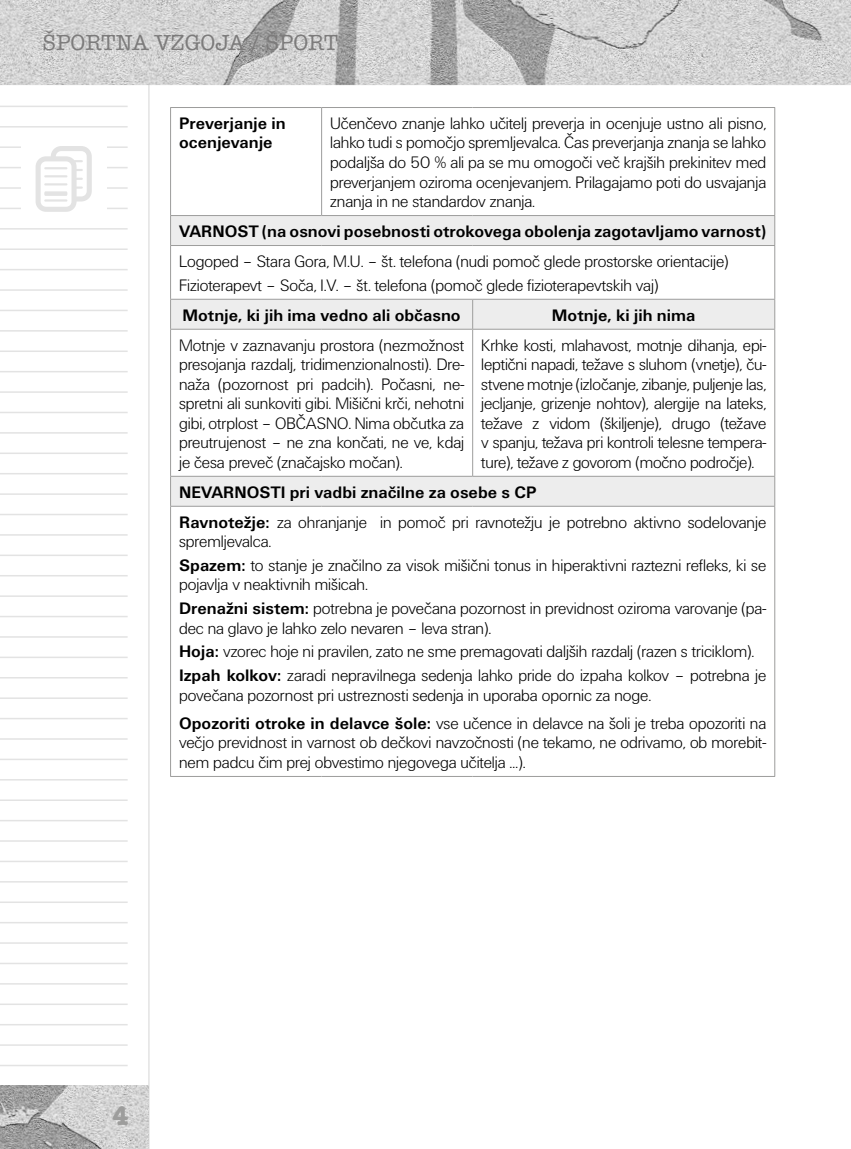
<style>
.page{position:relative;width:851px;height:1149px;background:#fff}
.page>*{position:absolute;margin:0;border:0;box-sizing:border-box;transform-origin:0 0}
.t1{font:700 27px "American Typ Itc DEE";color:#9d9d9c}
.t2{font:500 22.5px "American Typ Itc DEE";color:#7c7b7b}
.t3{font:17.25px/19.5px "Unitus DEE Ligh";color:#000}
.t4{font:700 17.25px/19.5px "Unitus TEE";color:#000}
.s1{font-family:"Unitus TEE";font-weight:700}
</style>
<div class="page">
<svg style="left:0;top:85px;width:150px;height:1063px"></svg>
<img style="left:0;top:1084px;width:149px;height:64px">
<hr style="left:0;top:106px;width:128px;height:1px;background:#e3e3e3">
<hr style="left:0;top:126px;width:128px;height:1px;background:#e3e3e3">
<hr style="left:0;top:146px;width:128px;height:2px;background:#e3e3e3">
<hr style="left:0;top:167px;width:128px;height:1px;background:#e3e3e3">
<hr style="left:0;top:187px;width:128px;height:2px;background:#e3e3e3">
<hr style="left:0;top:207px;width:128px;height:2px;background:#e3e3e3">
<hr style="left:0;top:228px;width:128px;height:1px;background:#e3e3e3">
<hr style="left:0;top:248px;width:128px;height:2px;background:#e3e3e3">
<hr style="left:0;top:269px;width:128px;height:1px;background:#e3e3e3">
<hr style="left:0;top:289px;width:128px;height:2px;background:#e3e3e3">
<hr style="left:0;top:309px;width:128px;height:2px;background:#e3e3e3">
<hr style="left:0;top:330px;width:128px;height:1px;background:#e3e3e3">
<hr style="left:0;top:350px;width:128px;height:2px;background:#e3e3e3">
<hr style="left:0;top:371px;width:128px;height:1px;background:#e3e3e3">
<hr style="left:0;top:391px;width:128px;height:2px;background:#e3e3e3">
<hr style="left:0;top:411px;width:128px;height:2px;background:#e3e3e3">
<hr style="left:0;top:432px;width:128px;height:1px;background:#e3e3e3">
<hr style="left:0;top:452px;width:128px;height:2px;background:#e3e3e3">
<hr style="left:0;top:473px;width:128px;height:1px;background:#e3e3e3">
<hr style="left:0;top:493px;width:128px;height:1px;background:#e3e3e3">
<hr style="left:0;top:513px;width:128px;height:2px;background:#e3e3e3">
<hr style="left:0;top:534px;width:128px;height:1px;background:#e3e3e3">
<hr style="left:0;top:554px;width:128px;height:2px;background:#e3e3e3">
<hr style="left:0;top:575px;width:128px;height:1px;background:#e3e3e3">
<hr style="left:0;top:595px;width:128px;height:1px;background:#e3e3e3">
<hr style="left:0;top:615px;width:128px;height:2px;background:#e3e3e3">
<hr style="left:0;top:636px;width:128px;height:1px;background:#e3e3e3">
<hr style="left:0;top:656px;width:128px;height:2px;background:#e3e3e3">
<hr style="left:0;top:676px;width:128px;height:2px;background:#e3e3e3">
<hr style="left:0;top:697px;width:128px;height:1px;background:#e3e3e3">
<hr style="left:0;top:717px;width:128px;height:2px;background:#e3e3e3">
<hr style="left:0;top:738px;width:128px;height:1px;background:#e3e3e3">
<hr style="left:0;top:758px;width:128px;height:2px;background:#e3e3e3">
<hr style="left:0;top:778px;width:128px;height:2px;background:#e3e3e3">
<hr style="left:0;top:799px;width:128px;height:1px;background:#e3e3e3">
<hr style="left:0;top:819px;width:128px;height:2px;background:#e3e3e3">
<hr style="left:0;top:840px;width:128px;height:1px;background:#e3e3e3">
<hr style="left:0;top:860px;width:128px;height:1px;background:#e3e3e3">
<hr style="left:0;top:880px;width:128px;height:2px;background:#e3e3e3">
<hr style="left:0;top:901px;width:128px;height:1px;background:#e3e3e3">
<hr style="left:0;top:921px;width:128px;height:2px;background:#e3e3e3">
<hr style="left:0;top:942px;width:128px;height:1px;background:#e3e3e3">
<hr style="left:0;top:962px;width:128px;height:1px;background:#e3e3e3">
<hr style="left:0;top:982px;width:128px;height:2px;background:#e3e3e3">
<hr style="left:0;top:1003px;width:128px;height:1px;background:#e3e3e3">
<hr style="left:0;top:1023px;width:128px;height:2px;background:#e3e3e3">
<hr style="left:0;top:1043px;width:128px;height:2px;background:#e3e3e3">
<hr style="left:0;top:1064px;width:128px;height:1px;background:#e3e3e3">
<img style="left:0;top:0;width:850px;height:85px">
<div style="left:21px;top:134px;width:85px;height:80px;background:#fff"></div>
<svg style="left:36px;top:146px;width:56px;height:66px"></svg>
<hr style="left:44px;top:199px;width:23px;height:2px;background:#e3e3e3">
<svg style="left:171px;top:216px;width:603px;height:289px"></svg>
<hr style="left:170px;top:107px;width:151px;height:1px;background:#9d9d9c">
<hr style="left:321px;top:107px;width:151px;height:1px;background:#9d9d9c">
<hr style="left:321px;top:108px;width:1px;height:107px;background:#9d9d9c">
<hr style="left:472px;top:107px;width:303px;height:1px;background:#9d9d9c">
<hr style="left:774px;top:108px;width:1px;height:107px;background:#9d9d9c">
<hr style="left:170px;top:215px;width:151px;height:1px;background:#9d9d9c">
<hr style="left:321px;top:215px;width:151px;height:1px;background:#9d9d9c">
<hr style="left:472px;top:215px;width:303px;height:1px;background:#9d9d9c">
<svg style="left:774px;top:216px;width:1px;height:29px"></svg>
<hr style="left:170px;top:245px;width:151px;height:1px;background:#9d9d9c">
<hr style="left:321px;top:245px;width:151px;height:1px;background:#9d9d9c">
<hr style="left:472px;top:245px;width:303px;height:1px;background:#9d9d9c">
<hr style="left:774px;top:246px;width:1px;height:53px;background:#9d9d9c">
<hr style="left:170px;top:299px;width:151px;height:1px;background:#9d9d9c">
<hr style="left:321px;top:299px;width:151px;height:1px;background:#9d9d9c">
<hr style="left:472px;top:299px;width:303px;height:1px;background:#9d9d9c">
<hr style="left:472px;top:299px;width:1px;height:30px;background:#9d9d9c">
<hr style="left:774px;top:299px;width:1px;height:30px;background:#9d9d9c">
<hr style="left:170px;top:329px;width:151px;height:1px;background:#9d9d9c">
<hr style="left:321px;top:329px;width:151px;height:1px;background:#9d9d9c">
<hr style="left:472px;top:329px;width:303px;height:1px;background:#9d9d9c">
<hr style="left:472px;top:329px;width:1px;height:147px;background:#9d9d9c">
<hr style="left:774px;top:329px;width:1px;height:147px;background:#9d9d9c">
<hr style="left:170px;top:476px;width:151px;height:1px;background:#9d9d9c">
<hr style="left:321px;top:476px;width:151px;height:1px;background:#9d9d9c">
<hr style="left:472px;top:476px;width:303px;height:1px;background:#9d9d9c">
<svg style="left:774px;top:476px;width:1px;height:29px"></svg>
<hr style="left:170px;top:505px;width:151px;height:1px;background:#9d9d9c">
<hr style="left:321px;top:505px;width:151px;height:1px;background:#9d9d9c">
<hr style="left:472px;top:505px;width:303px;height:1px;background:#9d9d9c">
<hr style="left:774px;top:506px;width:1px;height:269px;background:#9d9d9c">
<hr style="left:170px;top:775px;width:151px;height:1px;background:#9d9d9c">
<hr style="left:321px;top:775px;width:151px;height:1px;background:#9d9d9c">
<hr style="left:472px;top:775px;width:303px;height:1px;background:#9d9d9c">
<hr style="left:170px;top:108px;width:1px;height:107px;background:#9d9d9c">
<svg style="left:170px;top:216px;width:1px;height:29px"></svg>
<hr style="left:170px;top:246px;width:1px;height:53px;background:#9d9d9c">
<hr style="left:170px;top:299px;width:1px;height:30px;background:#9d9d9c">
<hr style="left:170px;top:329px;width:1px;height:147px;background:#9d9d9c">
<svg style="left:170px;top:476px;width:1px;height:29px"></svg>
<hr style="left:170px;top:506px;width:1px;height:269px;background:#9d9d9c">
<h2 class="t2" style="left:43px;top:30px;width:297px">ŠPORTNA VZGOJA / ŠPORT</h2>
<p class="t4" style="left:179px;top:114px;width:108px">Preverjanje in ocenjevanje</p>
<p class="t3" style="left:330px;top:114px;width:437px;text-align:justify">Učenčevo znanje lahko učitelj preverja in ocenjuje ustno ali pisno, lahko tudi s pomočjo spremljevalca. Čas preverjanja znanja se lahko podaljša do 50 % ali pa se mu omogoči več krajših prekinitev med preverjanjem oziroma ocenjevanjem. Prilagajamo poti do usvajanja znanja in ne standardov znanja.</p>
<p class="t4" style="left:179px;top:221px;width:588px">VARNOST (na osnovi posebnosti otrokovega obolenja zagotavljamo varnost)</p>
<p class="t3" style="left:179px;top:250px;width:551px;line-height:23.7px">Logoped – Stara Gora, M.U. – št. telefona (nudi pomoč glede prostorske orientacije)<br>Fizioterapevt – Soča, I.V. – št. telefona (pomoč glede fizioterapevtskih vaj)</p>
<p class="t4" style="left:182px;top:305px;width:279px">Motnje, ki jih ima vedno ali občasno</p>
<p class="t4" style="left:552px;top:305px;width:145px">Motnje, ki jih nima</p>
<p class="t3" style="left:179px;top:335px;width:286px;text-align:justify">Motnje v zaznavanju prostora (nezmožnost presojanja razdalj, tridimenzionalnosti). Dre&shy;naža (pozornost pri padcih). Počasni, ne&shy;spretni ali sunkoviti gibi. Mišični krči, nehotni gibi, otrplost – OBČASNO. Nima občutka za preutrujenost – ne zna končati, ne ve, kdaj je česa preveč (značajsko močan).</p>
<p class="t3" style="left:481px;top:335px;width:286px;text-align:justify">Krhke kosti, mlahavost, motnje dihanja, epi&shy;leptični napadi, težave s sluhom (vnetje), ču&shy;stvene motnje (izločanje, zibanje, puljenje las, jecljanje, grizenje nohtov), alergije na lateks, težave z vidom (škiljenje), drugo (težave v spanju, težava pri kontroli telesne tempera&shy;ture), težave z govorom (močno področje).</p>
<p class="t4" style="left:179px;top:482px;width:359px">NEVARNOSTI pri vadbi značilne za osebe s CP</p>
<p class="t3" style="left:179px;top:512px;width:588px"><span class="s1">Ravnotežje:</span> za ohranjanje in pomoč pri ravnotežju je potrebno aktivno sodelovanje spremljevalca.</p>
<p class="t3" style="left:179px;top:555px;width:588px"><span class="s1">Spazem:</span> to stanje je značilno za visok mišični tonus in hiperaktivni raztezni refleks, ki se pojavlja v neaktivnih mišicah.</p>
<p class="t3" style="left:179px;top:599px;width:588px"><span class="s1">Drenažni sistem:</span> potrebna je povečana pozornost in previdnost oziroma varovanje (pa&shy;dec na glavo je lahko zelo nevaren – leva stran).</p>
<p class="t3" style="left:179px;top:640px;width:588px;line-height:23.7px"><span class="s1">Hoja:</span> vzorec hoje ni pravilen, zato ne sme premagovati daljših razdalj (razen s triciklom).<br><span class="s1">Izpah kolkov:</span> zaradi nepravilnega sedenja lahko pride do izpaha kolkov – potrebna je</p>
<p class="t3" style="left:179px;top:681px;width:588px;line-height:28px">povečana pozornost pri ustreznosti sedenja in uporaba opornic za noge.<br><span class="s1">Opozoriti otroke in delavce šole:</span> vse učence in delavce na šoli je treba opozoriti na</p>
<p class="t3" style="left:179px;top:733px;width:588px">večjo previdnost in varnost ob dečkovi navzočnosti (ne tekamo, ne odrivamo, ob morebit&shy;nem padcu čim prej obvestimo njegovega učitelja …).</p>
<h1 class="t1" style="left:112px;top:1099px;width:18px">4</h1>
</div>
